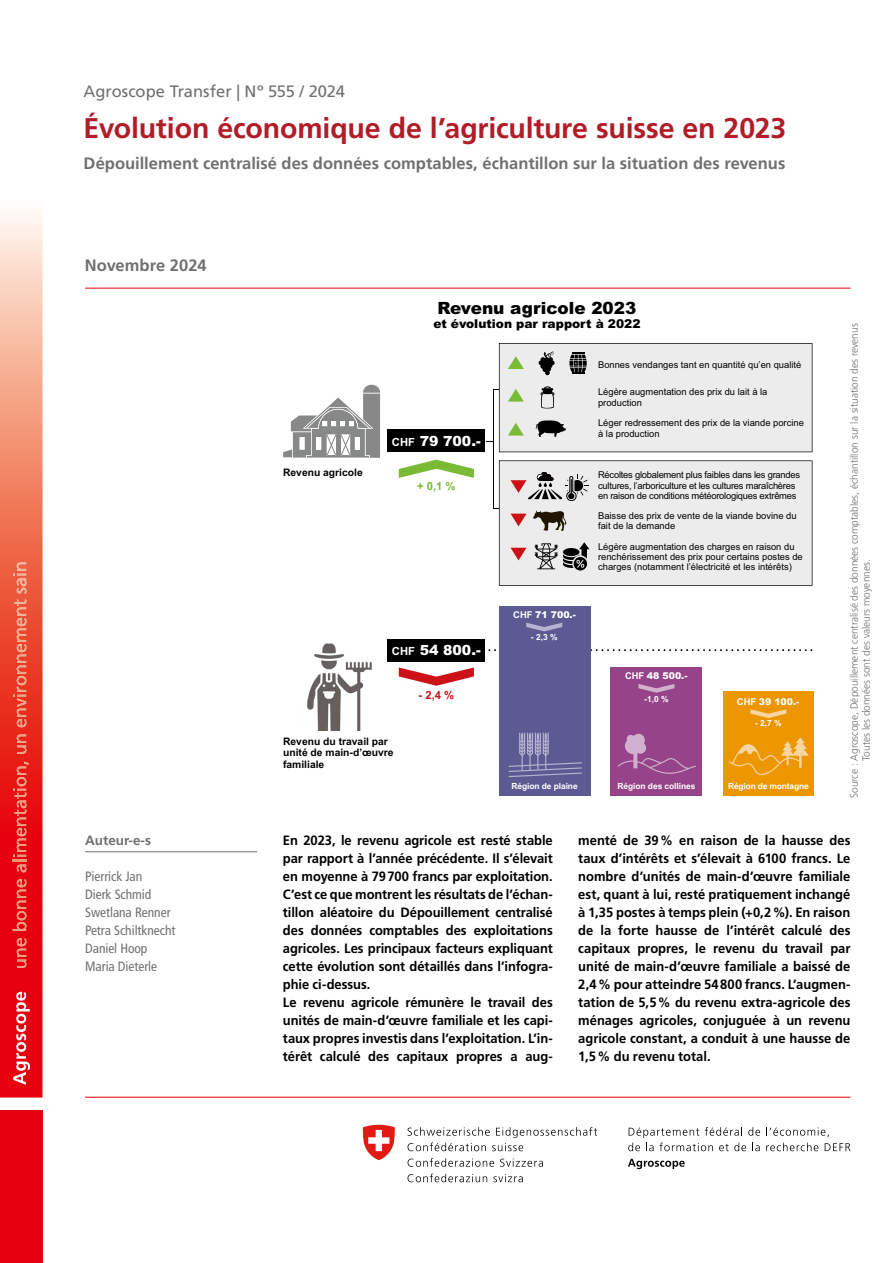
<style>
.page{position:relative;width:893px;height:1263px;background:#fff}
.page>*{position:absolute;margin:0;border:0;box-sizing:border-box;transform-origin:0 0}
.t1{font:700 28.5px "Frutiger LT Std";letter-spacing:-.005em;color:#b21c27}
.t2{font:900 16.8px "Arial";color:#000}
.t3{font:700 16.5px "Frutiger LT Std";color:#6f7070}
.t4{font:16.5px "Frutiger LT Std";letter-spacing:-.005em;color:#6f7070}
.t5{font:900 14.1px "Arial";color:#fff}
.t6{font:700 13.5px/18px "Frutiger LT Std";letter-spacing:-.005em;color:#000;scale:.96 1}
.t7{font:condensed 13.5px/18px "Frutiger LT Std";letter-spacing:-.005em;color:#6f7070}
.t8{font:700 13.5px "Frutiger LT Std";color:#6f7070}
.t9{font:900 12.15px "Arial";color:#000}
.t10{font:700 11.25px "Arial";color:#cc1216}
.t11{font:700 11.25px "Arial";color:#7bba35}
.t12{font:300 10.5px/12px "Frutiger LT Std";color:#6f7070;scale:.96 1}
.t13{font:700 10.35px/11.2px "Arial";color:#000}
.t14{font:9.3px/10.4px "Arial";color:#000}
.t15{font:9.3px/10.4px "Arial";letter-spacing:-.025em;color:#000}
.t16{font:900 9.3px "Arial";color:#fff}
.t17{font:700 8.4px "Arial";letter-spacing:-.01em;color:#fff}
.s1{font-weight:700;font-size:11.25px}
.s2{font-weight:700}
.s3{font-family:"Frutiger LT Std";font-weight:300;font-stretch:condensed}
</style>
<div class="page">
<svg style="left:1px;top:214px;width:42px;height:883px;background:#ee6053"></svg>
<div style="left:0;top:1110px;width:43px;height:153px;background:#e7000e"></div>
<svg style="left:13px;top:992px;width:17px;height:93px"></svg>
<svg style="left:17px;top:938px;width:9px;height:30px"></svg>
<svg style="left:13px;top:879px;width:13px;height:52px"></svg>
<svg style="left:13px;top:762px;width:16px;height:110px;background:#eb3835"></svg>
<svg style="left:17px;top:734px;width:9px;height:20px"></svg>
<svg style="left:13px;top:600px;width:13px;height:127px;background:#ed644c"></svg>
<svg style="left:13px;top:562px;width:13px;height:31px"></svg>
<svg style="left:0;top:214px;width:1px;height:883px"></svg>
<hr style="left:85px;top:1097px;width:765px;height:1px;background:#e7000e">
<hr style="left:85px;top:851px;width:172px;height:1px;background:#6f7070">
<hr style="left:85px;top:288px;width:765px;height:1px;background:#e7000e">
<svg style="left:766px;top:1127px;width:63px;height:10px"></svg>
<svg style="left:628px;top:1127px;width:132px;height:24px"></svg>
<svg style="left:766px;top:1143px;width:52px;height:8px"></svg>
<svg style="left:825px;top:1143px;width:25px;height:8px"></svg>
<svg style="left:628px;top:1159px;width:57px;height:10px"></svg>
<svg style="left:408px;top:1127px;width:189px;height:24px"></svg>
<svg style="left:408px;top:1158px;width:86px;height:9px"></svg>
<svg style="left:500px;top:1158px;width:43px;height:9px"></svg>
<svg style="left:408px;top:1173px;width:79px;height:9px"></svg>
<svg style="left:493px;top:1174px;width:30px;height:8px"></svg>
<svg style="left:363px;top:1125px;width:32px;height:35px"></svg>
<div style="left:388px;top:639px;width:97px;height:22px;background:#000"></div>
<svg style="left:488px;top:649px;width:324px;height:2px"></svg>
<hr style="left:493px;top:390px;width:1px;height:119px;background:#000">
<svg style="left:283px;top:385px;width:97px;height:73px"></svg>
<div style="left:388px;top:429px;width:97px;height:23px;background:#000"></div>
<img style="left:307px;top:643px;width:65px;height:88px">
<svg style="left:399px;top:667px;width:75px;height:19px"></svg>
<svg style="left:399px;top:460px;width:75px;height:18px"></svg>
<svg style="left:486px;top:343px;width:326px;height:109px;background:#e3e3e2"></svg>
<svg style="left:494px;top:460px;width:318px;height:126px;background:#e1dfdf"></svg>
<div style="left:499px;top:606px;width:91px;height:190px;background:#5d5a93"></div>
<svg style="left:526px;top:623px;width:36px;height:8px"></svg>
<svg style="left:509px;top:733px;width:73px;height:44px"></svg>
<div style="left:611px;top:667px;width:91px;height:129px;background:#974389"></div>
<svg style="left:638px;top:684px;width:36px;height:9px"></svg>
<svg style="left:618px;top:734px;width:78px;height:40px"></svg>
<div style="left:723px;top:692px;width:91px;height:104px;background:#ec9600"></div>
<svg style="left:750px;top:709px;width:36px;height:9px"></svg>
<svg style="left:729px;top:737px;width:80px;height:38px"></svg>
<p class="t4" style="left:84px;top:82px;width:263px">Agroscope Transfer | Nº 555 / 2024</p>
<h1 class="t1" style="left:84px;top:111px;width:704px">Évolution économique de l’agriculture suisse en 2023</h1>
<p class="t3" style="left:84px;top:154px;width:703px">Dépouillement centralisé des données comptables, échantillon sur la situation des revenus</p>
<p class="t3" style="left:85px;top:256px;width:123px">Novembre 2024</p>
<p class="t8" style="left:85px;top:832px;width:68px">Auteur-e-s</p>
<p class="t7" style="left:85px;top:868px;width:92px">Pierrick Jan<br>Dierk Schmid<br>Swetlana Renner<br>Petra Schiltknecht<br>Daniel Hoop<br>Maria Dieterle</p>
<p class="t13" style="left:283px;top:467px;width:81px">Revenu agricole</p>
<p class="t2" style="left:437px;top:295px;width:200px">Revenu agricole 2023</p>
<p class="t9" style="left:433px;top:315px;width:209px">et évolution par rapport à 2022</p>
<p class="t5" style="left:392px;top:431px;width:90px"><span class="s1">CHF</span> 79 700.-</p>
<p class="t11" style="left:417px;top:478px;width:40px">+ 0,1 %</p>
<p class="t5" style="left:392px;top:640px;width:90px"><span class="s1">CHF</span> 54 800.-</p>
<p class="t10" style="left:419px;top:687px;width:37px">- 2,4 %</p>
<p class="t16" style="left:513px;top:608px;width:64px"><span class="s2">CHF</span> 71 700.-</p>
<p class="t17" style="left:531px;top:631px;width:28px">- 2,3 %</p>
<p class="t14" style="left:598px;top:360px;width:205px">Bonnes vendanges tant en quantité qu’en qualité</p>
<p class="t14" style="left:598px;top:387px;width:171px">Légère augmentation des prix du lait à la production</p>
<p class="t14" style="left:598px;top:418px;width:207px">Léger redressement des prix de la viande porcine à la production</p>
<p class="t15" style="left:598px;top:470px;width:204px">Récoltes globalement plus faibles dans les grandes cultures, l<span class="s3">'</span>arboriculture et les cultures maraîchères en raison de conditions météorologiques extrêmes</p>
<p class="t14" style="left:598px;top:510px;width:200px">Baisse des prix de vente de la viande bovine du fait de la demande</p>
<p class="t14" style="left:598px;top:541px;width:206px">Légère augmentation des charges en raison du renchérissement des prix pour certains postes de charges (notamment l’électricité et les intérêts)</p>
<p class="t16" style="left:625px;top:669px;width:64px"><span class="s2">CHF</span> 48 500.-</p>
<p class="t17" style="left:644px;top:693px;width:26px">-1,0 %</p>
<p class="t16" style="left:737px;top:694px;width:64px"><span class="s2">CHF</span> 39 100.-</p>
<p class="t17" style="left:755px;top:717px;width:28px">- 2,7 %</p>
<p class="t13" style="left:283px;top:736px;width:112px">Revenu du travail par unité de main-d’œuvre familiale</p>
<p class="t17" style="left:511px;top:780px;width:68px">Région de plaine</p>
<p class="t17" style="left:618px;top:780px;width:79px">Région des collines</p>
<p class="t17" style="left:728px;top:780px;width:82px">Région de montagne</p>
<p class="t12" style="left:848px;top:761px;width:457px;text-indent:-37px;rotate:-90deg">Source : Agroscope, Dépouillement centralisé des données comptables, échantillon sur la situation des revenus<br>Toutes les données sont des valeurs moyennes.</p>
<p class="t14" style="left:323px;top:829px;width:202px">Toutes les données sont des valeurs moyennes.</p>
<p class="t6" style="left:283px;top:832px;width:283px">En 2023, le revenu agricole est resté stable par rapport à l’année précédente. Il s’élevait en moyenne à 79700 francs par exploitation.<br>C’est ce que montrent les résultats de l’échan&shy;tillon aléatoire du Dépouillement centralisé des données comptables des exploitations agricoles. Les principaux facteurs expliquant cette évolution sont détaillés dans l’infogra&shy;phie ci-dessus.<br>Le revenu agricole rémunère le travail des unités de main-d’œuvre familiale et les capi&shy;taux propres investis dans l’exploitation. L’in&shy;térêt calculé des capitaux propres a aug-</p>
<p class="t6" style="left:578px;top:832px;width:285px;text-align:justify">menté de 39% en raison de la hausse des taux d’intérêts et s’élevait à 6100 francs. Le nombre d’unités de main-d’œuvre familiale est, quant à lui, resté pratiquement inchangé à 1,35 postes à temps plein (+0,2%). En raison de la forte hausse de l’intérêt calculé des capitaux propres, le revenu du travail par unité de main-d’œuvre familiale a baissé de 2,4% pour atteindre 54800 francs. L’augmen&shy;tation de 5,5% du revenu extra-agricole des ménages agricoles, conjuguée à un revenu agricole constant, a conduit à une hausse de 1,5% du revenu total.</p>
</div>
